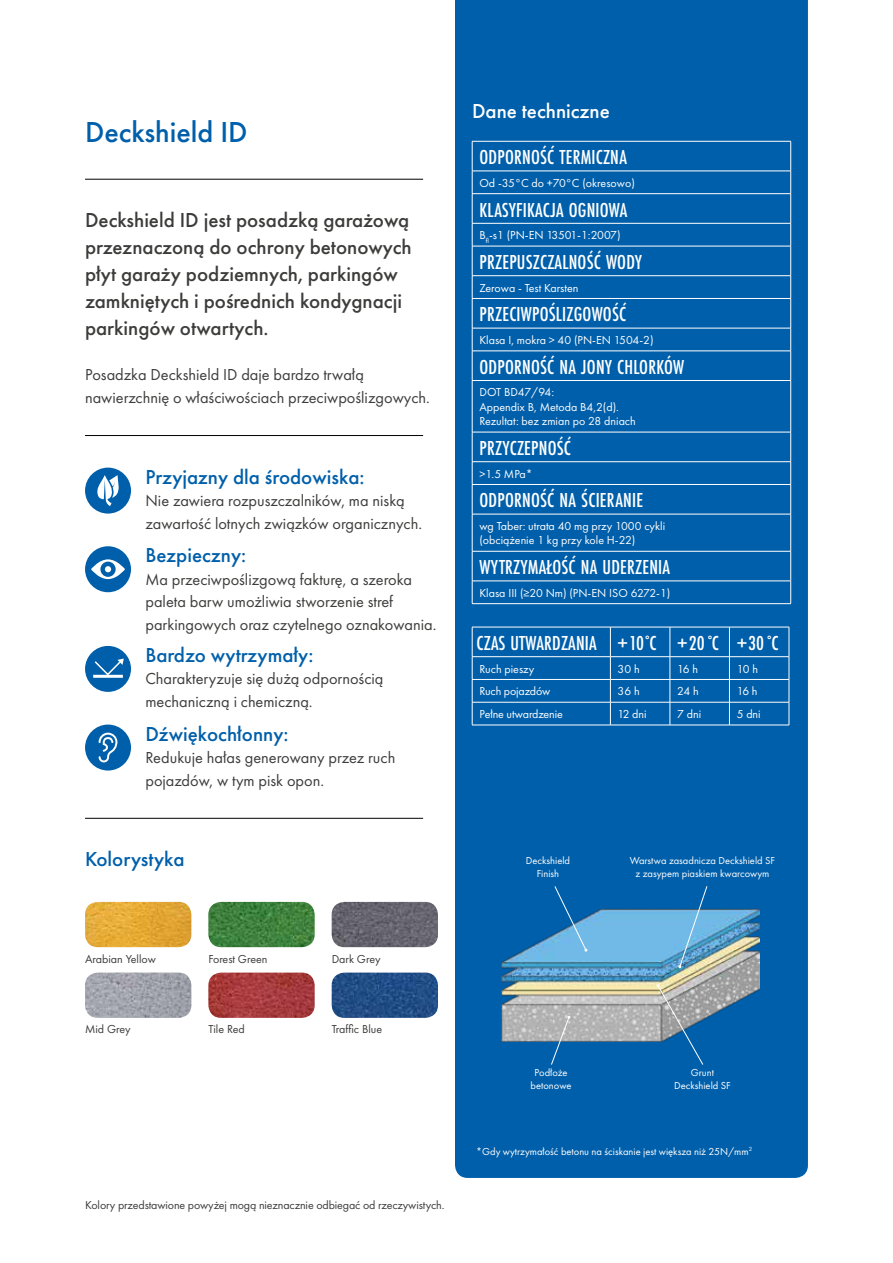
<style>
.page{position:relative;width:893px;height:1263px;background:#fff}
.page>*{position:absolute;margin:0;border:0;box-sizing:border-box;transform-origin:0 0}
.t1{font:500 30px "Futura PT";color:#005faa}
.t2{font:500 21px "Futura PT Cond";letter-spacing:.01em;color:#fff}
.t3{font:500 21px/27px "Futura PT";color:#3c3c3b}
.t4{font:500 21px "Futura PT";color:#005faa}
.t5{font:500 21px "Futura PT";color:#fff}
.t6{font:16.5px/22.5px "Futura PT";color:#3c3c3b}
.t7{font:12px/14.4px "Futura PT";color:#fff}
.t8{font:12px "Futura PT";letter-spacing:-.01em;color:#3c3c3b}
.t9{font:10.5px/12.6px "Futura PT";color:#fff;text-align:center}
</style>
<div class="page">
<div style="left:455px;top:0;width:353px;height:1178px;background:#005faa"></div>
<hr style="left:85px;top:179px;width:338px;height:1px;background:#000">
<hr style="left:85px;top:818px;width:338px;height:1px;background:#000">
<img style="left:502px;top:908px;width:257px;height:133px">
<svg style="left:554px;top:885px;width:33px;height:67px;background:#3385c1"></svg>
<svg style="left:678px;top:885px;width:30px;height:83px;background:#549ac8"></svg>
<svg style="left:550px;top:1016px;width:20px;height:49px"></svg>
<svg style="left:656px;top:984px;width:48px;height:81px;background:#678ca8"></svg>
<hr style="left:85px;top:435px;width:338px;height:1px;background:#000">
<hr style="left:472px;top:141px;width:319px;height:1px;background:#fff">
<hr style="left:472px;top:141px;width:1px;height:30px;background:#fff">
<hr style="left:790px;top:141px;width:1px;height:30px;background:#fff">
<hr style="left:472px;top:171px;width:319px;height:1px;background:#fff">
<hr style="left:472px;top:193px;width:319px;height:1px;background:#fff">
<hr style="left:472px;top:223px;width:319px;height:1px;background:#fff">
<hr style="left:472px;top:246px;width:319px;height:1px;background:#fff">
<hr style="left:472px;top:275px;width:319px;height:1px;background:#fff">
<hr style="left:472px;top:298px;width:319px;height:1px;background:#fff">
<hr style="left:472px;top:328px;width:319px;height:1px;background:#fff">
<hr style="left:472px;top:351px;width:319px;height:1px;background:#fff">
<svg style="left:472px;top:171px;width:1px;height:209px"></svg>
<svg style="left:790px;top:171px;width:1px;height:209px"></svg>
<hr style="left:472px;top:380px;width:319px;height:1px;background:#fff">
<hr style="left:472px;top:381px;width:1px;height:51px;background:#fff">
<hr style="left:790px;top:381px;width:1px;height:51px;background:#fff">
<hr style="left:472px;top:432px;width:319px;height:1px;background:#fff">
<hr style="left:472px;top:461px;width:319px;height:1px;background:#fff">
<hr style="left:472px;top:484px;width:319px;height:1px;background:#fff">
<svg style="left:472px;top:432px;width:1px;height:82px"></svg>
<svg style="left:790px;top:432px;width:1px;height:82px"></svg>
<hr style="left:472px;top:514px;width:319px;height:1px;background:#fff">
<hr style="left:472px;top:514px;width:1px;height:37px;background:#fff">
<hr style="left:790px;top:514px;width:1px;height:37px;background:#fff">
<hr style="left:472px;top:551px;width:319px;height:1px;background:#fff">
<hr style="left:472px;top:551px;width:1px;height:30px;background:#fff">
<hr style="left:790px;top:551px;width:1px;height:30px;background:#fff">
<hr style="left:472px;top:581px;width:319px;height:1px;background:#fff">
<svg style="left:472px;top:581px;width:1px;height:22px"></svg>
<svg style="left:790px;top:581px;width:1px;height:22px"></svg>
<hr style="left:472px;top:603px;width:319px;height:1px;background:#fff">
<hr style="left:472px;top:627px;width:138px;height:1px;background:#fff">
<hr style="left:610px;top:627px;width:60px;height:1px;background:#fff">
<hr style="left:670px;top:627px;width:59px;height:1px;background:#fff">
<hr style="left:729px;top:627px;width:60px;height:1px;background:#fff">
<hr style="left:472px;top:656px;width:138px;height:1px;background:#fff">
<hr style="left:610px;top:656px;width:60px;height:1px;background:#fff">
<hr style="left:670px;top:656px;width:59px;height:1px;background:#fff">
<hr style="left:729px;top:656px;width:60px;height:1px;background:#fff">
<hr style="left:472px;top:679px;width:138px;height:1px;background:#fff">
<hr style="left:610px;top:679px;width:60px;height:1px;background:#fff">
<hr style="left:670px;top:679px;width:59px;height:1px;background:#fff">
<hr style="left:729px;top:679px;width:60px;height:1px;background:#fff">
<hr style="left:472px;top:702px;width:138px;height:1px;background:#fff">
<svg style="left:472px;top:627px;width:1px;height:98px"></svg>
<hr style="left:610px;top:702px;width:60px;height:1px;background:#fff">
<svg style="left:610px;top:627px;width:1px;height:98px"></svg>
<hr style="left:670px;top:702px;width:59px;height:1px;background:#fff">
<svg style="left:670px;top:627px;width:1px;height:98px"></svg>
<hr style="left:729px;top:702px;width:60px;height:1px;background:#fff">
<svg style="left:729px;top:627px;width:1px;height:98px"></svg>
<svg style="left:789px;top:627px;width:1px;height:98px"></svg>
<hr style="left:472px;top:725px;width:138px;height:1px;background:#fff">
<hr style="left:610px;top:725px;width:60px;height:1px;background:#fff">
<hr style="left:670px;top:725px;width:59px;height:1px;background:#fff">
<hr style="left:729px;top:725px;width:60px;height:1px;background:#fff">
<div style="left:85px;top:468px;width:46px;height:46px;background:#005faa;border-radius:50%"></div>
<svg style="left:97px;top:475px;width:22px;height:31px"></svg>
<div style="left:85px;top:546px;width:46px;height:46px;background:#005faa;border-radius:50%"></div>
<svg style="left:91px;top:559px;width:34px;height:20px"></svg>
<div style="left:85px;top:724px;width:46px;height:46px;background:#005faa;border-radius:50%"></div>
<svg style="left:99px;top:733px;width:19px;height:29px"></svg>
<div style="left:85px;top:646px;width:46px;height:46px;background:#005faa;border-radius:50%"></div>
<hr style="left:93px;top:675px;width:30px;height:3px;background:#fff">
<svg style="left:93px;top:658px;width:31px;height:19px"></svg>
<img style="left:85px;top:902px;width:106px;height:45px">
<img style="left:208px;top:902px;width:107px;height:45px">
<img style="left:332px;top:902px;width:106px;height:45px">
<img style="left:208px;top:972px;width:107px;height:46px">
<img style="left:332px;top:972px;width:106px;height:46px">
<img style="left:85px;top:972px;width:106px;height:46px">
<h1 class="t1" style="left:85px;top:114px;width:164px">Deckshield ID</h1>
<p class="t3" style="left:85px;top:207px;width:328px">Deckshield ID jest posadzką garażową przeznaczoną do ochrony betonowych płyt garaży podziemnych, parkingów zamkniętych i pośrednich kondygnacji parkingów otwartych.</p>
<p class="t6" style="left:85px;top:363px;width:346px">Posadzka Deckshield ID daje bardzo trwałą nawierzchnię o właściwościach przeciwpoślizgowych.</p>
<p class="t4" style="left:145px;top:464px;width:221px">Przyjazny dla środowiska:</p>
<p class="t6" style="left:145px;top:489px;width:278px">Nie zawiera rozpuszczalników, ma niską zawartość lotnych związków organicznych.</p>
<p class="t4" style="left:145px;top:543px;width:102px">Bezpieczny:</p>
<p class="t6" style="left:145px;top:568px;width:293px">Ma przeciwpoślizgową fakturę, a szeroka paleta barw umożliwia stworzenie stref parkingowych oraz czytelnego oznakowania.</p>
<p class="t4" style="left:145px;top:642px;width:169px">Bardzo wytrzymały:</p>
<p class="t6" style="left:145px;top:668px;width:240px">Charakteryzuje się dużą odpornością mechaniczną i chemiczną.</p>
<p class="t4" style="left:145px;top:721px;width:145px">Dźwiękochłonny:</p>
<p class="t6" style="left:145px;top:746px;width:251px">Redukuje hałas generowany przez ruch pojazdów, w tym pisk opon.</p>
<p class="t4" style="left:85px;top:847px;width:101px">Kolorystyka</p>
<p class="t8" style="left:85px;top:951px;width:73px">Arabian Yellow</p>
<p class="t8" style="left:208px;top:951px;width:61px">Forest Green</p>
<p class="t8" style="left:332px;top:951px;width:50px">Dark Grey</p>
<p class="t8" style="left:85px;top:1022px;width:47px">Mid Grey</p>
<p class="t8" style="left:208px;top:1022px;width:38px">Tile Red</p>
<p class="t8" style="left:332px;top:1022px;width:52px">Traffic Blue</p>
<p class="t8" style="left:85px;top:1198px;width:361px">Kolory przedstawione powyżej mogą nieznacznie odbiegać od rzeczywistych.</p>
<p class="t5" style="left:472px;top:98px;width:139px">Dane techniczne</p>
<p class="t2" style="left:479px;top:145px;width:149px">ODPORNOŚĆ TERMICZNA</p>
<p class="t7" style="left:479px;top:176px;width:157px">Od -35°C do +70°C (okresowo)</p>
<p class="t2" style="left:479px;top:197px;width:149px">KLASYFIKACJA OGNIOWA</p>
<p class="t7" style="left:479px;top:228px;width:143px">B<sub>fl</sub>-s1 (PN-EN 13501-1:2007)</p>
<p class="t2" style="left:479px;top:250px;width:164px">PRZEPUSZCZALNOŚĆ WODY</p>
<p class="t7" style="left:479px;top:280px;width:101px">Zerowa - Test Karsten</p>
<p class="t2" style="left:479px;top:302px;width:148px">PRZECIWPOŚLIZGOWOŚĆ</p>
<p class="t7" style="left:479px;top:333px;width:176px">Klasa I, mokra &gt; 40 (PN-EN 1504-2)</p>
<p class="t2" style="left:479px;top:354px;width:206px">ODPORNOŚĆ NA JONY CHLORKÓW</p>
<p class="t7" style="left:479px;top:385px;width:158px">DOT BD47/94:<br>Appendix B, Metoda B4,2(d).<br>Rezultat: bez zmian po 28 dniach</p>
<p class="t2" style="left:479px;top:436px;width:93px">PRZYCZEPNOŚĆ</p>
<p class="t7" style="left:479px;top:466px;width:55px">&gt;1.5 MPa*</p>
<p class="t2" style="left:479px;top:488px;width:165px">ODPORNOŚĆ NA ŚCIERANIE</p>
<p class="t7" style="left:479px;top:519px;width:187px">wg Taber: utrata 40 mg przy 1000 cykli (obciążenie 1 kg przy kole H-22)</p>
<p class="t2" style="left:479px;top:555px;width:192px">WYTRZYMAŁOŚĆ NA UDERZENIA</p>
<p class="t7" style="left:479px;top:586px;width:192px">Klasa III (≥20 Nm) (PN-EN ISO 6272-1)</p>
<p class="t2" style="left:477px;top:630px;width:303px">CZAS UTWARDZANIA +10˚C +20˚C +30˚C</p>
<p class="t7" style="left:479px;top:661px;width:56px">Ruch pieszy</p>
<p class="t7" style="left:618px;top:661px;width:24px">30 h</p>
<p class="t7" style="left:677px;top:661px;width:22px">16 h</p>
<p class="t7" style="left:737px;top:661px;width:23px">10 h</p>
<p class="t7" style="left:479px;top:684px;width:72px">Ruch pojazdów</p>
<p class="t7" style="left:618px;top:684px;width:24px">36 h</p>
<p class="t7" style="left:677px;top:684px;width:23px">24 h</p>
<p class="t7" style="left:737px;top:684px;width:22px">16 h</p>
<p class="t7" style="left:479px;top:707px;width:85px">Pełne utwardzenie</p>
<p class="t7" style="left:618px;top:707px;width:31px">12 dni</p>
<p class="t7" style="left:677px;top:707px;width:26px">7 dni</p>
<p class="t7" style="left:737px;top:707px;width:26px">5 dni</p>
<p class="t9" style="left:526px;top:854px;width:46px">Deckshield<br>Finish</p>
<p class="t9" style="left:630px;top:854px;width:147px">Warstwa zasadnicza Deckshield SF z zasypem piaskiem kwarcowym</p>
<p class="t9" style="left:531px;top:1066px;width:42px">Podłoże betonowe</p>
<p class="t9" style="left:674px;top:1066px;width:58px">Grunt<br>Deckshield SF</p>
<p class="t9" style="left:476px;top:1145px;width:277px">*Gdy wytrzymałość betonu na ściskanie jest większa niż 25N/mm<sup>2</sup></p>
</div>
